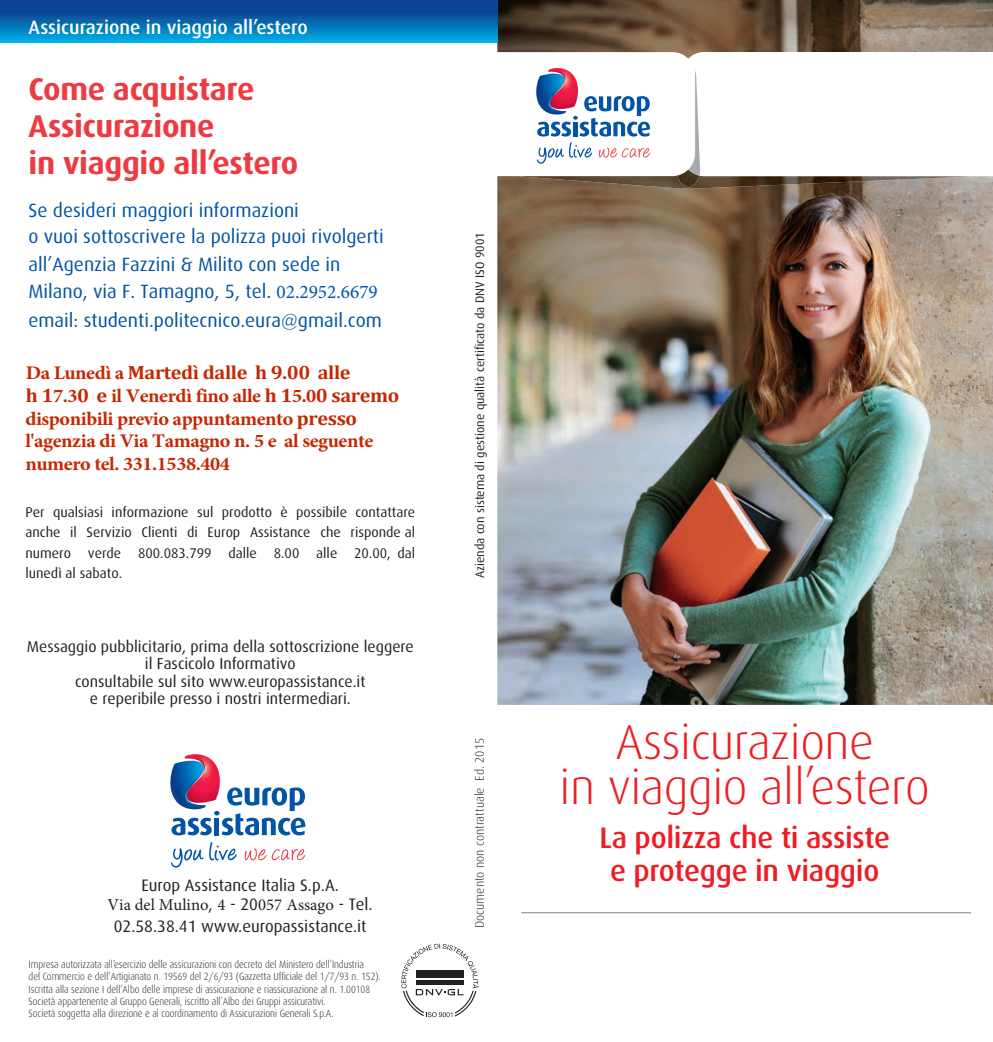
<style>
.page{position:relative;width:993px;height:1042px;background:#fff}
.page>*{position:absolute;margin:0;border:0;box-sizing:border-box;transform-origin:0 0}
.t1{font:300 49px/45.5px "Dax";letter-spacing:-.01em;color:#ee1d23;text-align:center}
.t2{font:700 31.5px/36.8px "Dax";letter-spacing:-.01em;color:#ee3a41}
.t3{font:500 29.75px/33.2px "Dax";letter-spacing:-.01em;color:#ee1d23;text-align:center}
.t4{font:19.25px/27.5px "Dax";color:#0154a6}
.t5{font:700 19.25px/22.6px "Minion Pro";letter-spacing:-.02em;color:#c62700;scale:1.05 1}
.t6{font:500 19.25px "Dax";color:#fff}
.t7{font:700 19.25px "Cambria";letter-spacing:-.02em;color:#c62700;scale:1.05 1}
.t8{font:16.62px "Dax";color:#231f20}
.t9{font:16.62px "Minion Pro";color:#231f20}
.t10{font:15.75px/17.5px "Dax";color:#231f20;text-align:center}
.t11{font:14px/20.3px "Dax";color:#231f20;text-align:justify}
.t12{font:12.25px "Dax";color:#231f20}
.t13{font:300 12.25px "Dax";color:#231f20}
.t14{font:300 10.5px/12.2px "Dax";letter-spacing:-.005em;color:#231f20;scale:.9 1}
.s1{font-family:"Minion Pro"}
.s2{font-family:"Cambria"}
.s3{font-family:"Dax"}
</style>
<div class="page">
<img style="left:497px;top:176px;width:495px;height:529px">
<img style="left:497px;top:0;width:495px;height:52px">
<svg style="left:0;top:0;width:497px;height:43px;background:#056bb2"></svg>
<img style="left:688px;top:176px;width:16px;height:13px">
<img style="left:520px;top:176px;width:168px;height:13px">
<img style="left:675px;top:176px;width:24px;height:12px">
<svg style="left:497px;top:52px;width:205px;height:124px"></svg>
<svg style="left:244px;top:848px;width:61px;height:12px"></svg>
<svg style="left:171px;top:848px;width:32px;height:19px"></svg>
<svg style="left:209px;top:842px;width:28px;height:18px"></svg>
<svg style="left:170px;top:754px;width:135px;height:81px"></svg>
<svg style="left:401px;top:943px;width:78px;height:74px"></svg>
<hr style="left:521px;top:912px;width:449px;height:1px;background:#808285">
<h3 class="t6" style="left:29px;top:16px;width:281px">Assicurazione in viaggio all’estero</h3>
<h2 class="t2" style="left:29px;top:71px;width:271px">Come acquistare<br>Assicurazione<br>in viaggio all’estero</h2>
<h3 class="t4" style="left:29px;top:197px;width:272px">Se desideri maggiori informazioni</h3>
<h3 class="t4" style="left:28px;top:223px;width:356px">o vuoi sottoscrivere la polizza puoi rivolgerti all’Agenzia Fazzini &amp; Milito con sede in<br>Milano, via F. Tamagno, 5, tel. <span class="s1">02.2952.6679</span></h3>
<h3 class="t4" style="left:28px;top:307px;width:355px">email: studenti.politecnico.eura@gmail.com</h3>
<h3 class="t7" style="left:26px;top:359px;width:311px"><span class="s1">Da Lunedì a</span> Martedì dalle h 9.00 alle</h3>
<h3 class="t5" style="left:25px;top:384px;width:357px"><span class="s2">h 1</span>7.3<span class="s2">0 e</span> il Venerdì fino alle <span class="s2">h 1</span>5<span class="s2">.</span>0<span class="s2">0 saremo </span>disponibili previo appuntamento <span class="s2">presso </span>l'agenzia di Via Tamagno n. 5 e al seguente numero tel. 331.1538.404</h3>
<h3 class="t11" style="left:25px;top:502px;width:391px">Per qualsiasi informazione sul prodotto è possibile contattare anche il Servizio Clienti di Europ Assistance che risponde al numero verde 800.083.799 dalle 8.00 alle 20.00, dal lunedì al sabato.</h3>
<h3 class="t10" style="left:27px;top:638px;width:388px">Messaggio pubblicitario, prima della sottoscrizione leggere il Fascicolo Informativo<br>consultabile sul sito www.europassistance.it<br>e reperibile presso i nostri intermediari.</h3>
<h3 class="t8" style="left:141px;top:876px;width:199px">Europ Assistance Italia S.p.A.</h3>
<h3 class="t9" style="left:108px;top:893px;width:266px">Via del Mulino<span class="s3">,</span> 4 <span class="s3">- 20</span>057 Assago <span class="s3">- Tel.</span></h3>
<h3 class="t8" style="left:114px;top:916px;width:254px">02.58.38.41 www.europassistance.it</h3>
<p class="t14" style="left:29px;top:958px;width:392px">Impresa autorizzata all’esercizio delle assicurazioni con decreto del Ministero dell’Industria<br>del Commercio e dell’Artigianato n. 19569 del 2/6/93 (Gazzetta Ufficiale del 1/7/93 n. 152).<br>Iscritta alla sezione I dell’Albo delle imprese di assicurazione e riassicurazione al n. 1.00108<br>Società appartenente al Gruppo Generali, iscritto all’Albo dei Gruppi assicurativi.<br>Società soggetta alla direzione e al coordinamento di Assicurazioni Generali S.p.A.</p>
<p class="t12" style="left:473px;top:578px;width:347px;rotate:-90deg">Azienda con sistema di gestione qualità certificato da DNV ISO 9001</p>
<p class="t13" style="left:473px;top:928px;width:192px;rotate:-90deg">Documento non contrattuale Ed. 2015</p>
<h1 class="t1" style="left:559px;top:720px;width:371px">Assicurazione<br>in viaggio all’estero</h1>
<h3 class="t3" style="left:599px;top:821px;width:292px">La polizza che ti assiste e protegge in viaggio</h3>
</div>
